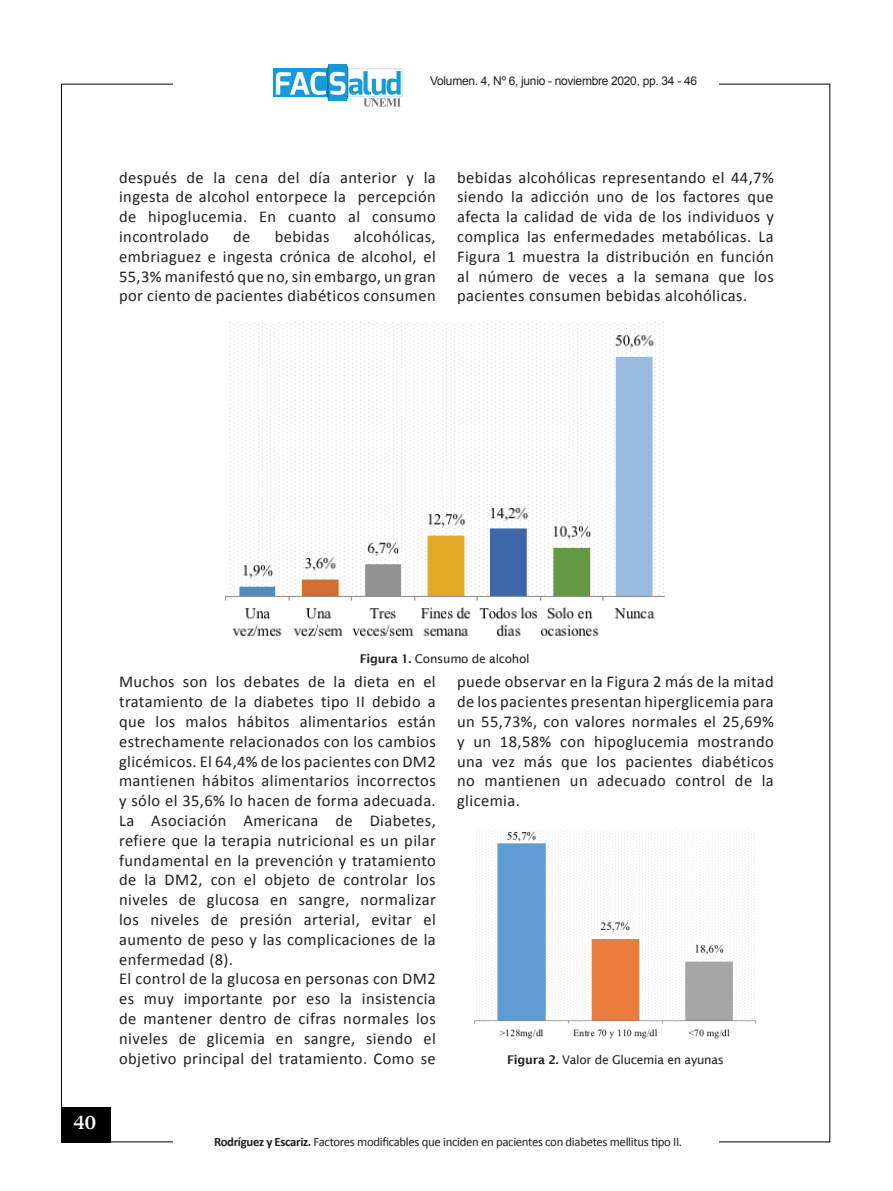
<style>
.page{position:relative;width:893px;height:1191px;background:#fff}
.page>*{position:absolute;margin:0;border:0;box-sizing:border-box;transform-origin:0 0}
.t1{font:600 18px "Lucida Bright";color:#fff}
.t2{font:16.5px/19.8px "Calibri";letter-spacing:.025em;color:#231f20;text-align:justify}
.t3{font:12.75px "Calibri";letter-spacing:-.025em;color:#231f20}
.t4{font:12px "Lucida Sans";letter-spacing:-.02em;color:#231f20}
.t5{font:12px "Arial";letter-spacing:-.025em;color:#231f20}
.s1{font-weight:600}
.s2{font-family:"Century Schoolbook";font-weight:700}
.s3{font-weight:700}
</style>
<div class="page">
<div style="left:61px;top:1107px;width:50px;height:35px;background:#000001"></div>
<svg style="left:273px;top:69px;width:3px;height:28px"></svg>
<svg style="left:276px;top:64px;width:126px;height:43px"></svg>
<img style="left:225px;top:322px;width:440px;height:315px">
<img style="left:474px;top:830px;width:283px;height:209px">
<p class="t5" style="left:430px;top:73px;width:268px">Volumen. 4, Nº 6, junio - noviembre 2020, pp. 34 - 46</p>
<p class="t2" style="left:119px;top:167px;width:318px">después de la cena del día anterior y la ingesta de alcohol entorpece la percepción de hipoglucemia. En cuanto al consumo incontrolado</p>
<p class="t2" style="left:119px;top:227px;width:318px;text-indent:235px">alcohólicas, embriaguez e ingesta crónica de alcohol, el 55,3% manifestó que no, sin embargo, un gran por ciento de pacientes diabéticos consumen</p>
<p class="t2" style="left:233px;top:227px;width:19px">de</p>
<p class="t2" style="left:275px;top:227px;width:56px">bebidas</p>
<p class="t2" style="left:457px;top:167px;width:318px">bebidas alcohólicas representando el 44,7% siendo la adicción uno de los factores que afecta la calidad de vida de los individuos y complica las enfermedades metabólicas. La Figura 1 muestra la distribución en función al número de veces a la semana que los pacientes consumen bebidas alcohólicas.</p>
<p class="t4" style="left:360px;top:652px;width:171px"><span class="s1">Figura 1.</span> Consumo de alcohol</p>
<p class="t2" style="left:119px;top:672px;width:318px;text-align:left">Muchos son los debates de la dieta en el tratamiento de la diabetes tipo II debido a que los malos hábitos alimentarios están estrechamente relacionados con los cambios glicémicos. El 64,4% de los pacientes con DM2 mantienen hábitos alimentarios incorrectos y sólo el 35,6% lo hacen de forma adecuada.<br>La Asociación Americana de Diabetes, refiere que la terapia nutricional es un pilar fundamental en la prevención y tratamiento de la DM2, con el objeto de controlar los niveles de glucosa en sangre, normalizar los niveles de presión arterial, evitar el aumento de peso y las complicaciones de la enfermedad (8).<br>El control de la glucosa en personas con DM2 es muy importante por eso la insistencia de mantener dentro de cifras normales los niveles de glicemia en sangre, siendo el objetivo principal del tratamiento. Como se</p>
<p class="t2" style="left:457px;top:672px;width:318px">puede observar en la Figura 2 más de la mitad de los pacientes presentan hiperglicemia para un 55,73%, con valores normales el 25,69% y un 18,58% con hipoglucemia mostrando una vez más que los pacientes diabéticos no mantienen un adecuado control de la glicemia.</p>
<p class="t4" style="left:507px;top:1053px;width:218px"><span class="s1">Figura 2.</span> Valor de Glucemia en ayunas</p>
<p class="t1" style="left:73px;top:1112px;width:47px">40 <span class="s2">│</span></p>
<p class="t3" style="left:214px;top:1133px;width:470px"><span class="s3">Rodríguez y Escariz.</span> Factores modificables que inciden en pacientes con diabetes mellitus tipo II.</p>
</div>
